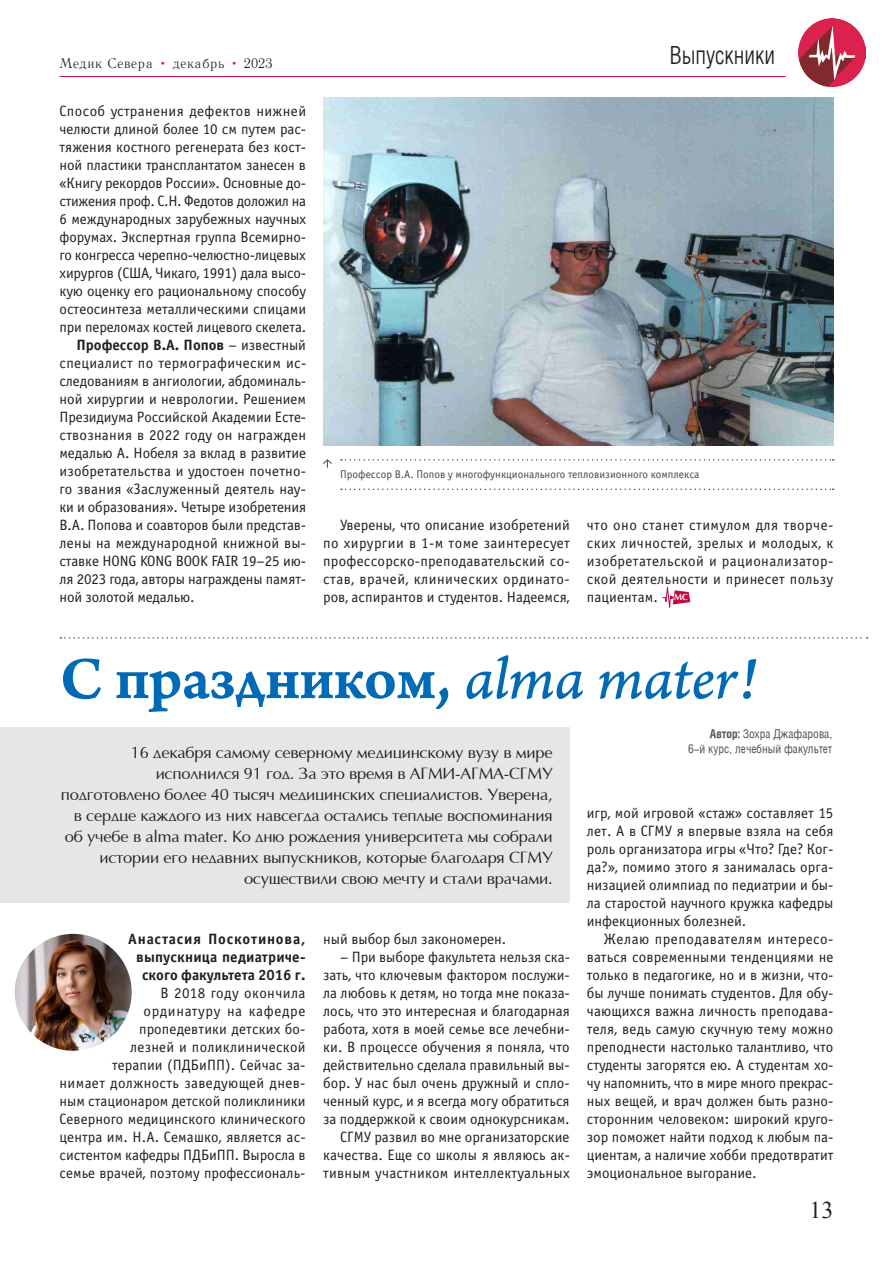
<style>
.page{position:relative;width:893px;height:1263px;background:#fff}
.page>*{position:absolute;margin:0;border:0;box-sizing:border-box;transform-origin:0 0}
.t1{font:63px "Arno Pro Smbd Caption";letter-spacing:-.01em;color:#016ab6}
.t2{font:300 condensed 24px "AG Letterica";color:#231f20}
.t3{font:24px "Times New Roman";color:#231f20}
.t4{font:16.5px/21px "Optima";letter-spacing:-.01em;color:#231f20;text-align:right}
.t5{font:15px/18px "Officina Sans C";color:#231f20;text-align:justify}
.t6{font:700 15px/18px "Officina Sans C";letter-spacing:.015em;color:#231f20;text-align:right}
.t7{font:15px "Officina Sans C";letter-spacing:-.02em;color:#231f20}
.t8{font:15px "Officina Sans C";letter-spacing:.02em;color:#231f20}
.t9{font:15px "Officina Sans C";letter-spacing:.025em;color:#231f20}
.t10{font:700 15px "Officina Sans C";letter-spacing:-.005em;color:#231f20}
.t11{font:13.5px "Literaturnaya CTT";color:#231f20}
.t12{font:12px/15px "Helios Cond";color:#57585a;text-align:right}
.t13{font:11.25px "Officina Sans C";color:#484848}
.t14{font:700 9px "Optima";color:#fff}
.s1{color:#c40940}
.s2{font-weight:400}
.s3{font-family:"Arno Pro Italic Caption"}
.s4{font-weight:700}
</style>
<div class="page">
<hr style="left:60px;top:76px;width:726px;height:1px;background:#c40940">
<img style="left:798px;top:19px;width:68px;height:67px">
<img style="left:323px;top:98px;width:510px;height:347px">
<svg style="left:662px;top:587px;width:28px;height:21px"></svg>
<div style="left:0;top:728px;width:570px;height:175px;background:#e5e6e8"></div>
<img style="left:15px;top:934px;width:117px;height:117px;border-radius:58px">
<svg style="left:341px;top:488px;width:493px;height:2px"></svg>
<svg style="left:341px;top:459px;width:493px;height:2px"></svg>
<svg style="left:323px;top:459px;width:9px;height:9px"></svg>
<svg style="left:60px;top:637px;width:808px;height:2px"></svg>
<p class="t11" style="left:60px;top:56px;width:215px">Медик Севера <span class="s1">•</span> декабрь <span class="s1">•</span> 2023</p>
<p class="t9" style="left:60px;top:103px;width:248px">Способ устранения дефектов нижней</p>
<p class="t5" style="left:60px;top:120px;width:248px">челюсти длиной более 10 см путем рас-</p>
<p class="t5" style="left:60px;top:138px;width:248px">тяжения костного регенерата без кост-</p>
<p class="t5" style="left:60px;top:156px;width:248px">ной пластики трансплантатом занесен в</p>
<p class="t5" style="left:60px;top:174px;width:248px">«Книгу рекордов России». Основные до-</p>
<p class="t7" style="left:60px;top:193px;width:248px">стижения проф. С.Н. Федотов доложил на</p>
<p class="t5" style="left:60px;top:210px;width:248px">6 международных зарубежных научных</p>
<p class="t5" style="left:60px;top:228px;width:248px">форумах. Экспертная группа Всемирно-</p>
<p class="t5" style="left:60px;top:246px;width:248px">го конгресса черепно-челюстно-лицевых</p>
<p class="t5" style="left:60px;top:264px;width:248px">хирургов (США, Чикаго, 1991) дала высо-</p>
<p class="t5" style="left:60px;top:282px;width:248px">кую оценку его рациональному способу</p>
<p class="t5" style="left:60px;top:300px;width:248px">остеосинтеза металлическими спицами</p>
<p class="t5" style="left:60px;top:318px;width:248px">при переломах костей лицевого скелета.</p>
<p class="t10" style="left:77px;top:336px;width:231px">Профессор В.А. Попов <span class="s2">– известный</span></p>
<p class="t8" style="left:60px;top:355px;width:248px">специалист по термографическим ис-</p>
<p class="t5" style="left:60px;top:372px;width:248px">следованиям в ангиологии, абдоминаль-</p>
<p class="t5" style="left:60px;top:390px;width:248px">ной хирургии и неврологии. Решением</p>
<p class="t5" style="left:60px;top:408px;width:248px">Президиума Российской Академии Есте-</p>
<p class="t5" style="left:60px;top:426px;width:248px">ствознания в 2022 году он награжден</p>
<p class="t5" style="left:60px;top:444px;width:248px">медалью А. Нобеля за вклад в развитие</p>
<p class="t5" style="left:60px;top:462px;width:248px">изобретательства и удостоен почетно-</p>
<p class="t5" style="left:60px;top:480px;width:248px">го звания «Заслуженный деятель нау-</p>
<p class="t5" style="left:60px;top:498px;width:248px">ки и образования». Четыре изобретения</p>
<p class="t5" style="left:60px;top:516px;width:248px">В.А. Попова и соавторов были представ-</p>
<p class="t5" style="left:60px;top:534px;width:248px">лены на международной книжной вы-</p>
<p class="t5" style="left:60px;top:552px;width:248px">ставке HONG KONG BOOK FAIR 19–25 ию-</p>
<p class="t5" style="left:60px;top:570px;width:248px">ля 2023 года, авторы награждены памят-</p>
<p class="t5" style="left:60px;top:588px;width:137px">ной золотой медалью.</p>
<h2 class="t2" style="left:670px;top:41px;width:107px">Выпускники</h2>
<p class="t13" style="left:340px;top:468px;width:361px">Профессор В.А. Попов у многофункционального тепловизионного комплекса</p>
<p class="t5" style="left:323px;top:516px;width:248px;text-indent:17px">Уверены, что описание изобретений по хирургии в 1-м томе заинтересует профессорско-преподавательский со&shy;став, врачей, клинических ординато&shy;ров, аспирантов и студентов. Надеемся,</p>
<p class="t5" style="left:587px;top:516px;width:248px">что оно станет стимулом для творче&shy;ских личностей, зрелых и молодых, к изобретательской и рационализатор&shy;ской деятельности и принесет пользу пациентам.</p>
<p class="t14" style="left:674px;top:592px;width:15px">МС</p>
<h1 class="t1" style="left:60px;top:641px;width:699px">С праздником, <span class="s3">alma mater!</span></h1>
<p class="t4" style="left:61px;top:743px;width:493px">16 декабря самому северному медицинскому вузу в мире исполнился 91 год. За это время в АГМИ-АГМА-СГМУ подготовлено более 40 тысяч медицинских специалистов. Уверена, в сердце каждого из них навсегда остались теплые воспоминания об учебе в alma mater. Ко дню рождения университета мы собрали истории его недавних выпускников, которые благодаря СГМУ осуществили свою мечту и стали врачами.</p>
<p class="t12" style="left:688px;top:726px;width:146px"><span class="s4">Автор:</span> Зохра Джафарова,<br>6-й курс, лечебный факультет</p>
<p class="t5" style="left:587px;top:804px;width:248px">игр, мой игровой «стаж» составляет 15 лет. А в СГМУ я впервые взяла на себя роль организатора игры «Что? Где? Ког&shy;да?», помимо этого я занималась орга&shy;низацией олимпиад по педиатрии и бы&shy;ла старостой научного кружка кафедры инфекционных болезней.</p>
<p class="t5" style="left:587px;top:930px;width:248px;text-indent:17px">Желаю преподавателям интересо&shy;ваться современными тенденциями не только в педагогике, но и в жизни, что&shy;бы лучше понимать студентов. Для обу&shy;чающихся важна личность преподава&shy;теля, ведь самую скучную тему можно преподнести настолько талантливо, что студенты загорятся ею. А студентам хо&shy;чу напомнить, что в мире много прекрас&shy;ных вещей, и врач должен быть разно&shy;сторонним человеком: широкий круго&shy;зор поможет найти подход к любым па&shy;циентам, а наличие хобби предотвратит эмоциональное выгорание.</p>
<p class="t5" style="left:323px;top:930px;width:185px">ный выбор был закономерен.</p>
<p class="t5" style="left:323px;top:948px;width:248px;text-align:right">– При выборе факультета нельзя ска&shy;зать, что ключевым фактором послужи&shy;ла любовь к детям, но тогда мне показа&shy;лось, что это интересная и благодарная работа, хотя в моей семье все лечебни&shy;ки. В процессе обучения я поняла, что действительно сделала правильный вы&shy;бор. У нас был очень дружный и спло&shy;ченный курс, и я всегда могу обратиться за поддержкой к своим однокурсникам.<br>СГМУ развил во мне организаторские качества. Еще со школы я являюсь ак&shy;тивным участником интеллектуальных</p>
<p class="t6" style="left:128px;top:930px;width:179px">Анастасия Поскотинова, выпускница педиатриче&shy;ского факультета 2016 г.</p>
<p class="t5" style="left:60px;top:984px;width:248px;text-align:right">В 2018 году окончила<br>ординатуру на кафедре пропедевтики детских бо-<br>лезней и поликлинической<br>терапии (ПДБиПП). Сейчас за-<br>нимает должность заведующей днев&shy;ным стационаром детской поликлиники<br>Северного медицинского клинического центра им. Н.А. Семашко, является ас&shy;систентом кафедры ПДБиПП. Выросла в семье врачей, поэтому профессиональ-</p>
<h2 class="t3" style="left:809px;top:1194px;width:25px">13</h2>
</div>
